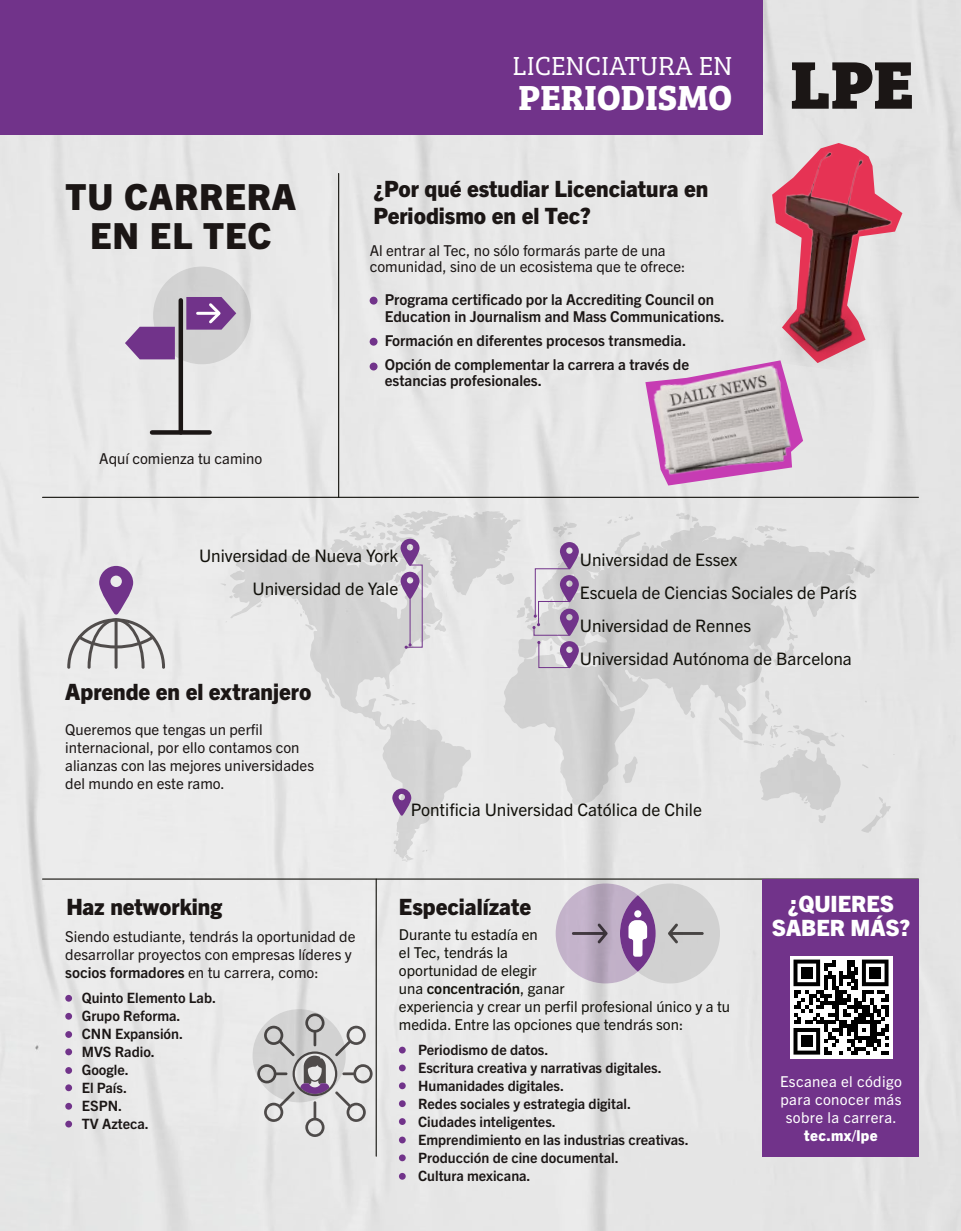
<style>
.page{position:relative;width:961px;height:1231px;background:#e8e8e8}
.page>*{position:absolute;margin:0;border:0;box-sizing:border-box;transform-origin:0 0}
.t1{font:69.6px "Bree Serif Eb";color:#1b1615}
.t2{font:800 36px/39px "Trade Gothic Next LT Pro";letter-spacing:.025em;color:#1b1615;text-align:center}
.t3{font:700 36px "Bree Serif";color:#fff}
.t4{font:27px "Bree Serif Lt";color:#fff}
.t5{font:800 22.5px/27px "Trade Gothic Next LT Pro";color:#1b1615}
.t6{font:800 22.5px/24px "Trade Gothic Next LT Pro";color:#fff;text-align:center}
.t7{font:17.25px/33px "Trade Gothic Next LT Pro";color:#12110b}
.t8{font:15px/18px "Trade Gothic Next LT Pro";color:#1b1615}
.t9{font:700 15px/16.5px "Trade Gothic Next LT Pro";color:#1b1615}
.t10{font:15px/18px "Trade Gothic Next LT Pro";color:#12110b}
.t11{font:15px/18px "Trade Gothic Next LT Pro";letter-spacing:.025em;color:#fff;text-align:center}
.t12{font:800 15px "Trade Gothic Next LT Pro";letter-spacing:.025em;color:#fff}
.t13{font:700 14.25px/18px "Trade Gothic Next LT Pro";color:#1b1615}
.s1{font-weight:700}
</style>
<div class="page">
<div style="left:704px;top:122px;width:257px;height:261px;background:#e4e4e4"></div>
<svg style="left:645px;top:143px;width:257px;height:342px;background:#d3babe"></svg>
<img style="left:634px;top:347px;width:180px;height:150px">
<svg style="left:503px;top:522px;width:372px;height:284px;background:#d9d9d9"></svg>
<svg style="left:230px;top:550px;width:241px;height:309px;background:#e4e4e4"></svg>
<svg style="left:622px;top:756px;width:16px;height:28px"></svg>
<svg style="left:689px;top:710px;width:6px;height:9px"></svg>
<svg style="left:220px;top:583px;width:6px;height:3px"></svg>
<svg style="left:382px;top:693px;width:33px;height:13px"></svg>
<svg style="left:393px;top:848px;width:3px;height:4px"></svg>
<svg style="left:773px;top:606px;width:25px;height:60px"></svg>
<svg style="left:305px;top:624px;width:8px;height:6px"></svg>
<svg style="left:294px;top:599px;width:4px;height:5px"></svg>
<svg style="left:256px;top:601px;width:7px;height:7px"></svg>
<svg style="left:860px;top:796px;width:31px;height:37px"></svg>
<svg style="left:229px;top:595px;width:4px;height:3px"></svg>
<svg style="left:402px;top:854px;width:12px;height:7px"></svg>
<svg style="left:607px;top:514px;width:26px;height:10px"></svg>
<svg style="left:608px;top:531px;width:39px;height:32px"></svg>
<svg style="left:755px;top:525px;width:31px;height:14px"></svg>
<svg style="left:845px;top:546px;width:10px;height:4px"></svg>
<svg style="left:861px;top:764px;width:7px;height:4px"></svg>
<svg style="left:422px;top:849px;width:5px;height:3px"></svg>
<svg style="left:675px;top:512px;width:23px;height:11px"></svg>
<svg style="left:299px;top:611px;width:5px;height:5px"></svg>
<svg style="left:718px;top:677px;width:126px;height:146px;background:#e0e0e0"></svg>
<div style="left:0;top:0;width:762px;height:135px;background:#71338a"></div>
<hr style="left:43px;top:878px;width:875px;height:1px;background:#12110c">
<hr style="left:43px;top:497px;width:875px;height:1px;background:#12110c">
<svg style="left:392px;top:788px;width:19px;height:27px"></svg>
<hr style="left:338px;top:173px;width:1px;height:324px;background:#12110c">
<hr style="left:375px;top:879px;width:2px;height:277px;background:#12110c">
<div style="left:369px;top:362px;width:8px;height:8px;background:#71338a;border-radius:50%"></div>
<div style="left:369px;top:338px;width:8px;height:8px;background:#71338a;border-radius:50%"></div>
<div style="left:369px;top:297px;width:8px;height:7px;background:#71338a;border-radius:50%"></div>
<div style="left:152px;top:430px;width:57px;height:5px;background:#1b1615"></div>
<div style="left:178px;top:300px;width:5px;height:132px;background:#1b1615"></div>
<div style="left:762px;top:879px;width:156px;height:277px;background:#71338a"></div>
<div style="left:399px;top:1082px;width:7px;height:7px;background:#71338a;border-radius:50%"></div>
<div style="left:399px;top:1100px;width:7px;height:7px;background:#71338a;border-radius:50%"></div>
<div style="left:399px;top:1136px;width:7px;height:7px;background:#71338a;border-radius:50%"></div>
<div style="left:399px;top:1046px;width:7px;height:7px;background:#71338a;border-radius:50%"></div>
<div style="left:399px;top:1064px;width:7px;height:7px;background:#71338a;border-radius:50%"></div>
<div style="left:399px;top:1118px;width:7px;height:7px;background:#71338a;border-radius:50%"></div>
<div style="left:399px;top:1172px;width:7px;height:7px;background:#71338a;border-radius:50%"></div>
<div style="left:399px;top:1154px;width:7px;height:7px;background:#71338a;border-radius:50%"></div>
<svg style="left:67px;top:566px;width:98px;height:102px;background:#cdc6cf"></svg>
<svg style="left:252px;top:1009px;width:120px;height:128px;background:#c9c8c9"></svg>
<svg style="left:555px;top:883px;width:165px;height:100px;background:#c4b9c9"></svg>
<svg style="left:125px;top:266px;width:126px;height:98px;background:#beb1c3"></svg>
<div style="left:65px;top:1048px;width:7px;height:7px;background:#71338a;border-radius:50%"></div>
<div style="left:65px;top:1067px;width:7px;height:6px;background:#71338a;border-radius:50%"></div>
<div style="left:65px;top:995px;width:7px;height:6px;background:#71338a;border-radius:50%"></div>
<div style="left:65px;top:1031px;width:7px;height:7px;background:#71338a;border-radius:50%"></div>
<div style="left:65px;top:1012px;width:7px;height:7px;background:#71338a;border-radius:50%"></div>
<div style="left:65px;top:1084px;width:7px;height:7px;background:#71338a;border-radius:50%"></div>
<div style="left:65px;top:1102px;width:7px;height:7px;background:#71338a;border-radius:50%"></div>
<div style="left:65px;top:1120px;width:7px;height:7px;background:#71338a;border-radius:50%"></div>
<div style="left:789px;top:955px;width:103px;height:103px;background:#fff"></div>
<svg style="left:793px;top:959px;width:95px;height:95px"></svg>
<div style="left:801px;top:967px;width:11px;height:11px;background:#000"></div>
<div style="left:869px;top:967px;width:11px;height:11px;background:#000"></div>
<div style="left:801px;top:1035px;width:11px;height:12px;background:#000"></div>
<svg style="left:330px;top:510px;width:249px;height:158px;background:#d7d4d9"></svg>
<h3 class="t4" style="left:512px;top:47px;width:221px">LICENCIATURA EN</h3>
<h2 class="t3" style="left:518px;top:70px;width:215px">PERIODISMO</h2>
<h2 class="t2" style="left:65px;top:175px;width:232px">TU CARRERA<br>EN EL TEC</h2>
<h3 class="t5" style="left:373px;top:174px;width:336px">¿Por qué estudiar Licenciatura en<br>Periodismo en el Tec?</h3>
<p class="t8" style="left:370px;top:241px;width:317px;line-height:16.5px">Al entrar al Tec, no sólo formarás parte de una comunidad, sino de un ecosistema que te ofrece:</p>
<p class="t9" style="left:385px;top:291px;width:341px">Programa certificado por la Accrediting Council on<br>Education in Journalism and Mass Communications.</p>
<p class="t9" style="left:385px;top:327px;width:306px;line-height:24px">Formación en diferentes procesos transmedia.<br>Opción de complementar la carrera a través de</p>
<p class="t9" style="left:385px;top:372px;width:159px">estancias profesionales.</p>
<p class="t8" style="left:99px;top:449px;width:164px">Aquí comienza tu camino</p>
<p class="t7" style="left:199px;top:538px;width:201px">Universidad de Nueva York</p>
<p class="t7" style="left:580px;top:542px;width:159px">Universidad de Essex</p>
<h1 class="t1" style="left:790px;top:29px;width:125px">LPE</h1>
<p class="t7" style="left:252px;top:571px;width:147px">Universidad de Yale</p>
<h3 class="t5" style="left:65px;top:677px;width:248px">Aprende en el extranjero</h3>
<p class="t8" style="left:65px;top:719px;width:250px">Queremos que tengas un perfil internacional, por ello contamos con alianzas con las mejores universidades del mundo en este ramo.</p>
<p class="t7" style="left:580px;top:575px;width:278px">Escuela de Ciencias Sociales de París<br>Universidad de Rennes<br>Universidad Autónoma de Barcelona</p>
<p class="t7" style="left:411px;top:792px;width:292px">Pontificia Universidad Católica de Chile</p>
<h3 class="t5" style="left:66px;top:891px;width:157px">Haz networking</h3>
<p class="t8" style="left:65px;top:927px;width:292px">Siendo estudiante, tendrás la oportunidad de desarrollar proyectos con empresas líderes y <span class="s1">socios formadores</span> en tu carrera, como:</p>
<p class="t13" style="left:82px;top:987px;width:136px">Quinto Elemento Lab.<br>Grupo Reforma.<br>CNN Expansión.<br>MVS Radio.<br>Google.<br>El País.<br>ESPN.<br>TV Azteca.</p>
<h3 class="t5" style="left:399px;top:891px;width:134px">Especialízate</h3>
<h3 class="t6" style="left:771px;top:890px;width:140px">¿QUIERES<br>SABER MÁS?</h3>
<p class="t10" style="left:399px;top:924px;width:333px">Durante tu estadía en<br>el Tec, tendrás la<br>oportunidad de elegir<br>una <span class="s1">concentración</span>, ganar<br>experiencia y crear un perfil profesional único y a tu medida. Entre las opciones que tendrás son:</p>
<p class="t13" style="left:418px;top:1039px;width:272px">Periodismo de datos.<br>Escritura creativa y narrativas digitales.<br>Humanidades digitales.<br>Redes sociales y estrategia digital.<br>Ciudades inteligentes.<br>Emprendimiento en las industrias creativas.<br>Producción de cine documental.<br>Cultura mexicana.</p>
<p class="t11" style="left:780px;top:1071px;width:123px">Escanea el código para conocer más sobre la carrera.</p>
<p class="t12" style="left:804px;top:1125px;width:75px">tec.mx/lpe</p>
</div>
